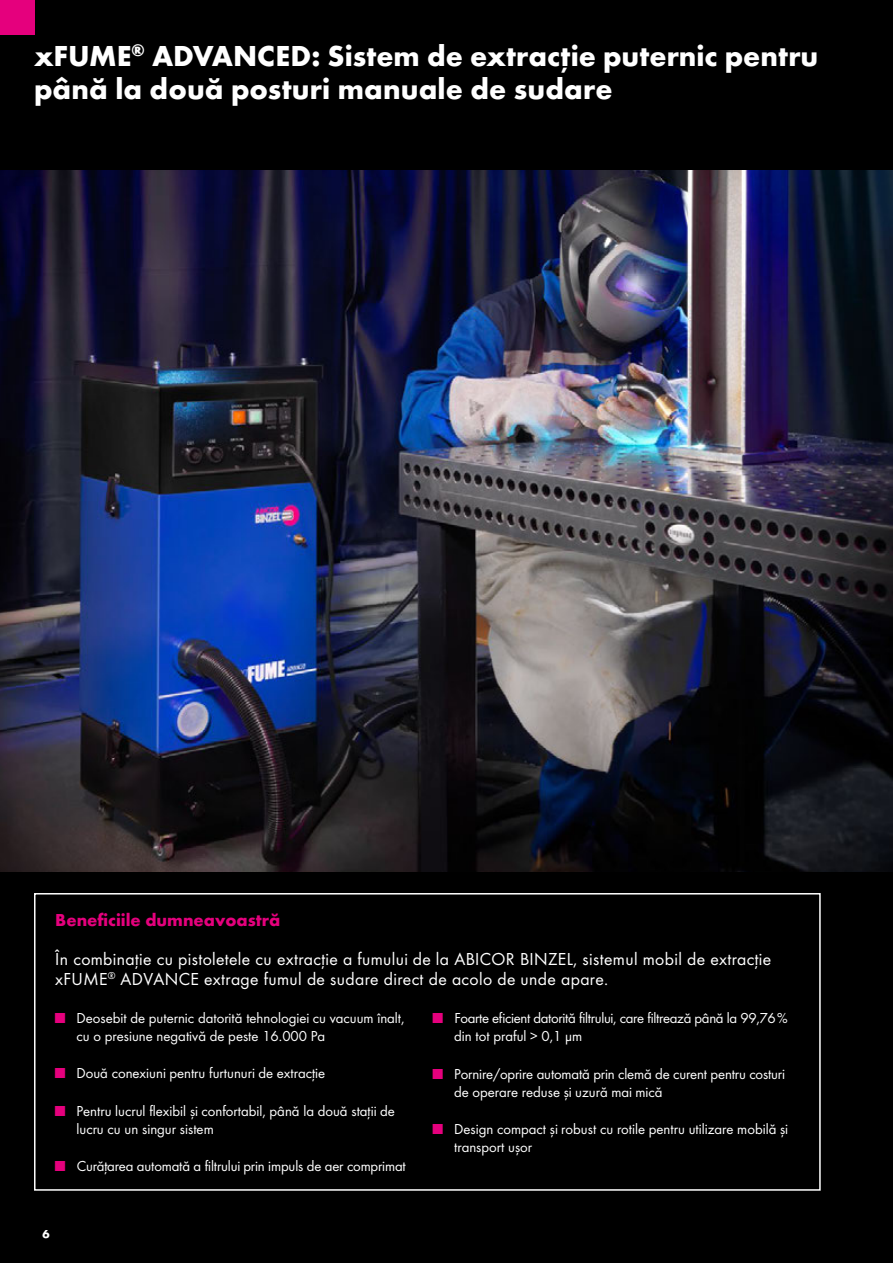
<style>
.page{position:relative;width:893px;height:1263px;background:#000}
.page>*{position:absolute;margin:0;border:0;box-sizing:border-box;transform-origin:0 0}
.t1{font:700 30px/33px "Futura TOT";color:#fff}
.t2{font:18px/19.5px "Futura TOT Boo";letter-spacing:.02em;color:#fff}
.t3{font:700 18px "Futura TOT";color:#e5007d}
.t4{font:15px/18px "Futura TOT Boo";color:#fff}
.t5{font:15px/18px "Futura TOT Boo";letter-spacing:-.02em;color:#fff}
.t6{font:700 12px "Futura TOT";color:#fff}
.s1{color:#e5007d}
</style>
<div class="page">
<div style="left:0;top:0;width:34px;height:34px;background:#e5007d"></div>
<img style="left:0;top:170px;width:893px;height:702px">
<div style="left:34px;top:893px;width:787px;height:298px;border:2px solid #fff"></div>
<h1 class="t1" style="left:34px;top:39px;width:786px">xFUME<sup>®</sup> ADVANCED: Sistem de extracţie puternic pentru până la două posturi manuale de sudare</h1>
<p class="t3" style="left:55px;top:909px;width:227px">Beneficiile dumneavoastră</p>
<p class="t2" style="left:55px;top:949px;width:717px">În combinaţie cu pistoletele cu extracţie a fumului de la ABICOR BINZEL, sistemul mobil de extracţie xFUME<sup>®</sup> ADVANCE extrage fumul de sudare direct de acolo de unde apare.</p>
<p class="t4" style="left:77px;top:1009px;width:330px;text-indent:-21px"><span class="s1">■</span> Deosebit de puternic datorită tehnologiei cu vacuum înalt, cu o presiune negativă de peste 16.000 Pa</p>
<p class="t4" style="left:55px;top:1064px;width:271px"><span class="s1">■</span> Două conexiuni pentru furtunuri de extracţie</p>
<p class="t4" style="left:77px;top:1101px;width:320px;text-indent:-21px"><span class="s1">■</span> Pentru lucrul flexibil și confortabil, până la două staţii de lucru cu un singur sistem</p>
<p class="t4" style="left:55px;top:1157px;width:352px"><span class="s1">■</span> Curăţarea automată a filtrului prin impuls de aer comprimat</p>
<p class="t5" style="left:454px;top:1009px;width:335px;text-indent:-21px"><span class="s1">■</span> Foarte eficient datorită filtrului, care filtrează până la 99,76% din tot praful &gt; 0,1 μm</p>
<p class="t4" style="left:454px;top:1064px;width:332px;text-indent:-21px"><span class="s1">■</span> Pornire/oprire automată prin clemă de curent pentru costuri de operare reduse și uzură mai mică</p>
<p class="t4" style="left:454px;top:1119px;width:336px;text-indent:-21px"><span class="s1">■</span> Design compact și robust cu rotile pentru utilizare mobilă și transport ușor</p>
<p class="t6" style="left:43px;top:1227px;width:9px">6</p>
</div>
